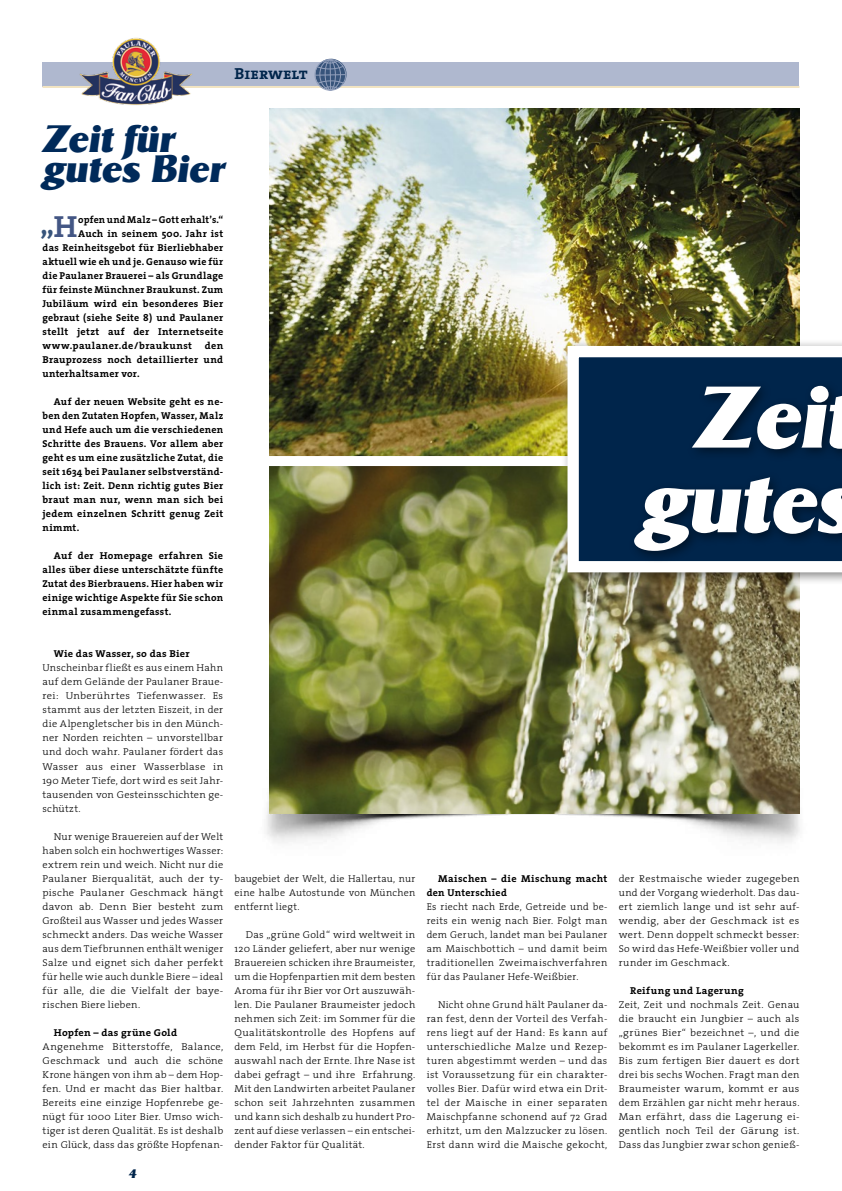
<style>
.page{position:relative;width:842px;height:1191px;background:#fff}
.page>*{position:absolute;margin:0;border:0;box-sizing:border-box;transform-origin:0 0}
.t1{font:italic 800 84.6px/84.6px "Sigvar";color:#fff;text-align:center}
.t2{font:italic 800 37px/30px "Sigvar";letter-spacing:.01em;color:#002a5a}
.t3{font:700 30.7px "The Serif";color:#435684}
.t4{font:28.7px "The Serif Bold Caps";color:#37547b}
.t5{font:16px "The Serif Bold Caps";color:#00254b}
.t6{font:italic 800 12px "Sigvar";color:#00254b}
.t7{font:300 10px/14px "The Serif";letter-spacing:.03em;color:#000;text-align:justify}
.t8{font:700 10px/14px "The Serif";letter-spacing:.03em;color:#000;text-align:justify}
.t9{font:300 10px/14px "The Serif";letter-spacing:.03em;color:#000;text-align:justify;scale:1.04 1}
.t10{font:300 10px/14px "The Serif";letter-spacing:.03em;color:#000;text-align:justify;scale:1.06 1}
.t11{font:300 10px/14px "The Serif";letter-spacing:.03em;color:#000;text-align:justify;scale:1.05 1}
.t12{font:700 10px "The Serif";letter-spacing:.03em;color:#000;scale:1.04 1}
</style>
<div class="page">
<div style="left:43px;top:62px;width:756px;height:25px;background:#afb8cf"></div>
<hr style="left:43px;top:86px;width:756px;height:2px;background:#f2e4c1">
<img style="left:79px;top:38px;width:113px;height:67px">
<svg style="left:314px;top:58px;width:33px;height:33px"></svg>
<img style="left:266px;top:703px;width:534px;height:140px">
<img style="left:269px;top:109px;width:530px;height:704px">
<div style="left:263px;top:456px;width:579px;height:10px;background:#fff"></div>
<div style="left:560px;top:339px;width:282px;height:246px;background:#000;opacity:.5"></div>
<svg style="left:562px;top:340px;width:280px;height:238px"></svg>
<div style="left:627px;top:378px;width:215px;height:186px;background:#000;opacity:.5"></div>
<h3 class="t5" style="left:235px;top:60px;width:74px">Bierwelt</h3>
<h2 class="t2" style="left:43px;top:123px;width:182px">Zeit für gutes Bier</h2>
<h3 class="t3" style="left:54px;top:201px;width:25px">H</h3>
<p class="t8" style="left:78px;top:213px;width:147px">opfen und Malz – Gott erhalt’s.“</p>
<h3 class="t4" style="left:40px;top:200px;width:15px">„</h3>
<p class="t8" style="left:78px;top:227px;width:147px">Auch in seinem 500. Jahr ist</p>
<p class="t8" style="left:43px;top:241px;width:182px">das Reinheitsgebot für Bierliebhaber</p>
<p class="t8" style="left:43px;top:255px;width:182px">aktuell wie eh und je. Genauso wie für</p>
<p class="t8" style="left:43px;top:269px;width:182px">die Paulaner Brauerei – als Grundlage</p>
<p class="t8" style="left:43px;top:283px;width:182px">für feinste Münchner Braukunst. Zum</p>
<p class="t8" style="left:43px;top:297px;width:182px">Jubiläum wird ein besonderes Bier</p>
<p class="t8" style="left:43px;top:311px;width:182px">gebraut (siehe Seite 8) und Paulaner</p>
<p class="t8" style="left:43px;top:325px;width:182px">stellt jetzt auf der Internetseite</p>
<p class="t8" style="left:43px;top:339px;width:151px">www.paulaner.de/braukunst</p>
<p class="t8" style="left:43px;top:339px;width:182px;text-indent:162px">den Brauprozess noch detaillierter und unterhaltsamer vor.</p>
<p class="t8" style="left:43px;top:395px;width:182px;text-indent:11px">Auf der neuen Website geht es ne&shy;ben den Zutaten Hopfen, Wasser, Malz und Hefe auch um die verschiedenen Schritte des Brauens. Vor allem aber geht es um eine zusätzliche Zutat, die seit 1634 bei Paulaner selbstverständ&shy;lich ist: Zeit. Denn richtig gutes Bier braut man nur, wenn man sich bei jedem einzelnen Schritt genug Zeit nimmt.</p>
<p class="t8" style="left:43px;top:549px;width:182px;text-indent:11px">Auf der Homepage erfahren Sie alles über diese unterschätzte fünfte Zutat des Bierbrauens. Hier haben wir einige wichtige Aspekte für Sie schon einmal zusammengefasst.</p>
<h1 class="t1" style="left:638px;top:374px;width:220px">Zei gutes</h1>
<p class="t12" style="left:54px;top:645px;width:132px">Wie das Wasser, so das Bier</p>
<p class="t7" style="left:43px;top:661px;width:182px">Unscheinbar fließt es aus einem Hahn auf dem Gelände der Paulaner Braue&shy;rei: Unberührtes Tiefenwasser. Es stammt aus der letzten Eiszeit, in der die Alpengletscher bis in den Münch&shy;ner Norden reichten – unvorstellbar und doch wahr. Paulaner fördert das Wasser aus einer Wasserblase in 190 Meter Tiefe, dort wird es seit Jahr&shy;tausenden von Gesteinsschichten ge&shy;schützt.</p>
<p class="t7" style="left:43px;top:829px;width:182px;text-indent:11px">Nur wenige Brauereien auf der Welt haben solch ein hochwertiges Wasser: extrem rein und weich. Nicht nur die Paulaner Bierqualität, auch der ty&shy;pische Paulaner Geschmack hängt davon ab. Denn Bier besteht zum Großteil aus Wasser und jedes Wasser schmeckt anders. Das weiche Wasser aus dem Tiefbrunnen enthält weniger Salze und eignet sich daher perfekt für helle wie auch dunkle Biere – ideal für alle, die die Vielfalt der baye&shy;rischen Biere lieben.</p>
<p class="t12" style="left:54px;top:1023px;width:120px">Hopfen – das grüne Gold</p>
<p class="t10" style="left:43px;top:1039px;width:172px">Angenehme Bitterstoffe, Balance, Geschmack und auch die schöne Krone hängen von ihm ab – dem Hop&shy;fen. Und er macht das Bier haltbar.<br>Bereits eine einzige Hopfenrebe ge&shy;nügt für 1000 Liter Bier. Umso wich&shy;tiger ist deren Qualität. Es ist deshalb ein Glück, dass das größte Hopfenan-</p>
<p class="t6" style="left:129px;top:1166px;width:10px">4</p>
<p class="t7" style="left:235px;top:871px;width:182px">baugebiet der Welt, die Hallertau, nur eine halbe Autostunde von München entfernt liegt.</p>
<p class="t9" style="left:235px;top:927px;width:175px;text-indent:11px">Das „grüne Gold“ wird weltweit in 120 Länder geliefert, aber nur wenige Brauereien schicken ihre Braumeister, um die Hopfenpartien mit dem besten Aroma für ihr Bier vor Ort auszuwäh&shy;len. Die Paulaner Braumeister jedoch nehmen sich Zeit: im Sommer für die Qualitätskontrolle des Hopfens auf dem Feld, im Herbst für die Hopfen&shy;auswahl nach der Ernte. Ihre Nase ist dabei gefragt – und ihre Erfahrung.<br>Mit den Landwirten arbeitet Paulaner schon seit Jahrzehnten zusammen und kann sich deshalb zu hundert Pro&shy;zent auf diese verlassen – ein entschei&shy;dender Faktor für Qualität.</p>
<p class="t8" style="left:427px;top:871px;width:182px;text-indent:11px">Maischen – die Mischung macht den Unterschied</p>
<p class="t7" style="left:427px;top:899px;width:182px">Es riecht nach Erde, Getreide und be&shy;reits ein wenig nach Bier. Folgt man dem Geruch, landet man bei Paulaner am Maischbottich – und damit beim traditionellen Zweimaischverfahren für das Paulaner Hefe-Weißbier.</p>
<p class="t7" style="left:427px;top:997px;width:182px;text-indent:11px">Nicht ohne Grund hält Paulaner da&shy;ran fest, denn der Vorteil des Verfah&shy;rens liegt auf der Hand: Es kann auf unterschiedliche Malze und Rezep&shy;turen abgestimmt werden – und das ist Voraussetzung für ein charakter&shy;volles Bier. Dafür wird etwa ein Drit&shy;tel der Maische in einer separaten Maischpfanne schonend auf 72 Grad erhitzt, um den Malzzucker zu lösen.<br>Erst dann wird die Maische gekocht,</p>
<p class="t11" style="left:619px;top:871px;width:174px">der Restmaische wieder zugegeben und der Vorgang wiederholt. Das dau&shy;ert ziemlich lange und ist sehr auf&shy;wendig, aber der Geschmack ist es wert. Denn doppelt schmeckt besser:<br>So wird das Hefe-Weißbier voller und runder im Geschmack.</p>
<p class="t8" style="left:630px;top:983px;width:115px">Reifung und Lagerung</p>
<p class="t7" style="left:619px;top:997px;width:182px">Zeit, Zeit und nochmals Zeit. Genau die braucht ein Jungbier – auch als „grünes Bier“ bezeichnet –, und die bekommt es im Paulaner Lagerkeller.<br>Bis zum fertigen Bier dauert es dort drei bis sechs Wochen. Fragt man den Braumeister warum, kommt er aus dem Erzählen gar nicht mehr heraus.<br>Man erfährt, dass die Lagerung ei&shy;gentlich noch Teil der Gärung ist.<br>Dass das Jungbier zwar schon genieß-</p>
</div>
